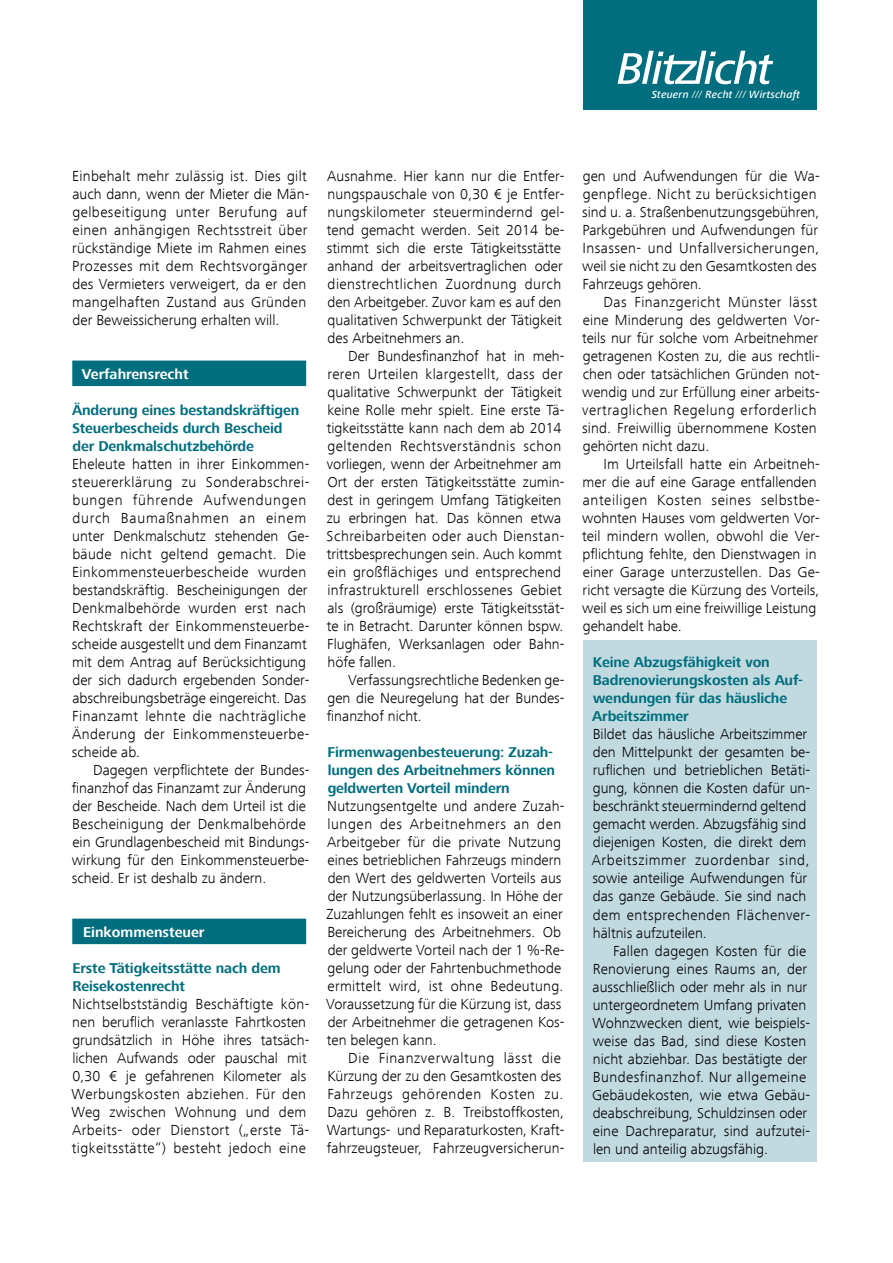
<style>
.page{position:relative;width:893px;height:1263px;background:#fff}
.page>*{position:absolute;margin:0;border:0;box-sizing:border-box;transform-origin:0 0}
.t1{font:300 15px/18px "Frutiger Next Com";color:#000}
.t2{font:300 15px/18px "Frutiger Next Com";letter-spacing:.02em;color:#000}
.t3{font:700 14.7px/18px "Frutiger Next Com";letter-spacing:-.01em;color:#006e7e}
.t4{font:700 14.7px "Frutiger Next Com";color:#fff}
.t5{font:italic 500 10.8px "Frutiger Next Com";letter-spacing:.02em;color:#fff}
.s1{font-weight:400}
</style>
<div class="page">
<div style="left:72px;top:361px;width:234px;height:25px;background:#006e7e"></div>
<div style="left:72px;top:919px;width:234px;height:25px;background:#006e7e"></div>
<div style="left:583px;top:641px;width:233px;height:521px;background:#c1dae0"></div>
<div style="left:583px;top:0;width:233px;height:110px;background:#006e7e"></div>
<svg style="left:617px;top:51px;width:156px;height:33px"></svg>
<p class="t5" style="left:652px;top:88px;width:150px">Steuern <span class="s1">///</span> Recht <span class="s1">///</span> Wirtschaft</p>
<p class="t2" style="left:72px;top:167px;width:239px">Einbehalt mehr zulässig ist. Dies gilt auch dann, wenn der Mieter die Män&shy;gelbeseitigung unter Berufung auf einen anhängigen Rechtsstreit über rückständige Miete im Rahmen eines Prozesses mit dem Rechtsvorgänger des Vermieters verweigert, da er den mangelhaften Zustand aus Gründen der Beweissicherung erhalten will.</p>
<p class="t4" style="left:82px;top:365px;width:108px">Verfahrensrecht</p>
<p class="t3" style="left:72px;top:401px;width:229px">Änderung eines bestandskräftigen<br>Steuerbescheids durch Bescheid der Denkmalschutzbehörde</p>
<p class="t2" style="left:72px;top:455px;width:239px">Eheleute hatten in ihrer Einkommen&shy;steuererklärung zu Sonderabschrei&shy;bungen führende Aufwendungen durch Baumaßnahmen an einem unter Denkmalschutz stehenden Ge&shy;bäude nicht geltend gemacht. Die Einkommensteuerbescheide wurden bestandskräftig. Bescheinigungen der Denkmalbehörde wurden erst nach Rechtskraft der Einkommensteuerbe&shy;scheide ausgestellt und dem Finanzamt mit dem Antrag auf Berücksichtigung der sich dadurch ergebenden Sonder&shy;abschreibungsbeträge eingereicht. Das Finanzamt lehnte die nachträgliche Änderung der Einkommensteuerbe&shy;scheide ab.</p>
<p class="t1" style="left:72px;top:761px;width:239px;text-indent:21px">Dagegen verpflichtete der Bundes&shy;finanzhof das Finanzamt zur Änderung der Bescheide. Nach dem Urteil ist die Bescheinigung der Denkmalbehörde ein Grundlagenbescheid mit Bindungs&shy;wirkung für den Einkommensteuerbe&shy;scheid. Er ist deshalb zu ändern.</p>
<p class="t4" style="left:83px;top:923px;width:123px">Einkommensteuer</p>
<p class="t3" style="left:72px;top:959px;width:210px">Erste Tätigkeitsstätte nach dem<br>Reisekostenrecht</p>
<p class="t1" style="left:72px;top:995px;width:239px">Nichtselbstständig Beschäftigte kön&shy;nen beruflich veranlasste Fahrtkosten grundsätzlich in Höhe ihres tatsäch&shy;lichen Aufwands oder pauschal mit 0,30 € je gefahrenen Kilometer als Werbungskosten abziehen. Für den Weg zwischen Wohnung und dem Arbeits- oder Dienstort („erste Tä&shy;tigkeitsstätte“) besteht jedoch eine</p>
<p class="t1" style="left:327px;top:167px;width:239px">Ausnahme. Hier kann nur die Entfer&shy;nungspauschale von 0,30 € je Entfer&shy;nungskilometer steuermindernd gel&shy;tend gemacht werden. Seit 2014 be&shy;stimmt sich die erste Tätigkeitsstätte anhand der arbeitsvertraglichen oder dienstrechtlichen Zuordnung durch den Arbeitgeber. Zuvor kam es auf den qualitativen Schwerpunkt der Tätigkeit des Arbeitnehmers an.</p>
<p class="t1" style="left:327px;top:347px;width:239px;text-indent:22px">Der Bundesfinanzhof hat in meh&shy;reren Urteilen klargestellt, dass der qualitative Schwerpunkt der Tätigkeit keine Rolle mehr spielt. Eine erste Tä&shy;tigkeitsstätte kann nach dem ab 2014 geltenden Rechtsverständnis schon vorliegen, wenn der Arbeitnehmer am Ort der ersten Tätigkeitsstätte zumin&shy;dest in geringem Umfang Tätigkeiten zu erbringen hat. Das können etwa Schreibarbeiten oder auch Dienstan&shy;trittsbesprechungen sein. Auch kommt ein großflächiges und entsprechend infrastrukturell erschlossenes Gebiet als (großräumige) erste Tätigkeitsstät&shy;te in Betracht. Darunter können bspw.<br>Flughäfen, Werksanlagen oder Bahn&shy;höfe fallen.</p>
<p class="t1" style="left:327px;top:671px;width:239px;text-align:justify;text-indent:21px">Verfassungsrechtliche Bedenken ge&shy;gen die Neuregelung hat der Bundes&shy;finanzhof nicht.</p>
<p class="t3" style="left:328px;top:743px;width:229px">Firmenwagenbesteuerung: Zuzah&shy;lungen des Arbeitnehmers können geldwerten Vorteil mindern</p>
<p class="t1" style="left:326px;top:797px;width:240px">Nutzungsentgelte und andere Zuzah&shy;lungen des Arbeitnehmers an den Arbeitgeber für die private Nutzung eines betrieblichen Fahrzeugs mindern den Wert des geldwerten Vorteils aus der Nutzungsüberlassung. In Höhe der Zuzahlungen fehlt es insoweit an einer Bereicherung des Arbeitnehmers. Ob der geldwerte Vorteil nach der 1 %-Re&shy;gelung oder der Fahrtenbuchmethode ermittelt wird, ist ohne Bedeutung.<br>Voraussetzung für die Kürzung ist, dass der Arbeitnehmer die getragenen Kos&shy;ten belegen kann.</p>
<p class="t1" style="left:327px;top:1049px;width:239px;text-indent:22px">Die Finanzverwaltung lässt die Kürzung der zu den Gesamtkosten des Fahrzeugs gehörenden Kosten zu.<br>Dazu gehören z. B. Treibstoffkosten, Wartungs- und Reparaturkosten, Kraft&shy;fahrzeugsteuer, Fahrzeugversicherun-</p>
<p class="t1" style="left:582px;top:167px;width:239px">gen und Aufwendungen für die Wa&shy;genpflege. Nicht zu berücksichtigen sind u. a. Straßenbenutzungsgebühren, Parkgebühren und Aufwendungen für Insassen- und Unfallversicherungen, weil sie nicht zu den Gesamtkosten des Fahrzeugs gehören.</p>
<p class="t1" style="left:582px;top:293px;width:239px;text-indent:21px">Das Finanzgericht Münster lässt eine Minderung des geldwerten Vor&shy;teils nur für solche vom Arbeitnehmer getragenen Kosten zu, die aus rechtli&shy;chen oder tatsächlichen Gründen not&shy;wendig und zur Erfüllung einer arbeits&shy;vertraglichen Regelung erforderlich sind. Freiwillig übernommene Kosten gehörten nicht dazu.</p>
<p class="t1" style="left:582px;top:455px;width:239px;text-indent:21px">Im Urteilsfall hatte ein Arbeitneh&shy;mer die auf eine Garage entfallenden anteiligen Kosten seines selbstbe&shy;wohnten Hauses vom geldwerten Vor&shy;teil mindern wollen, obwohl die Ver&shy;pflichtung fehlte, den Dienstwagen in einer Garage unterzustellen. Das Ge&shy;richt versagte die Kürzung des Vorteils, weil es sich um eine freiwillige Leistung gehandelt habe.</p>
<p class="t3" style="left:592px;top:653px;width:212px">Keine Abzugsfähigkeit von<br>Badrenovierungskosten als Auf&shy;wendungen für das häusliche<br>Arbeitszimmer</p>
<p class="t1" style="left:592px;top:725px;width:220px">Bildet das häusliche Arbeitszimmer den Mittelpunkt der gesamten be&shy;ruflichen und betrieblichen Betäti&shy;gung, können die Kosten dafür un&shy;beschränkt steuermindernd geltend gemacht werden. Abzugsfähig sind diejenigen Kosten, die direkt dem Arbeitszimmer zuordenbar sind, sowie anteilige Aufwendungen für das ganze Gebäude. Sie sind nach dem entsprechenden Flächenver&shy;hältnis aufzuteilen.</p>
<p class="t1" style="left:592px;top:941px;width:220px;text-indent:21px">Fallen dagegen Kosten für die Renovierung eines Raums an, der ausschließlich oder mehr als in nur untergeordnetem Umfang privaten Wohnzwecken dient, wie beispiels&shy;weise das Bad, sind diese Kosten nicht abziehbar. Das bestätigte der Bundesfinanzhof. Nur allgemeine Gebäudekosten, wie etwa Gebäu&shy;deabschreibung, Schuldzinsen oder eine Dachreparatur, sind aufzutei&shy;len und anteilig abzugsfähig.</p>
</div>
